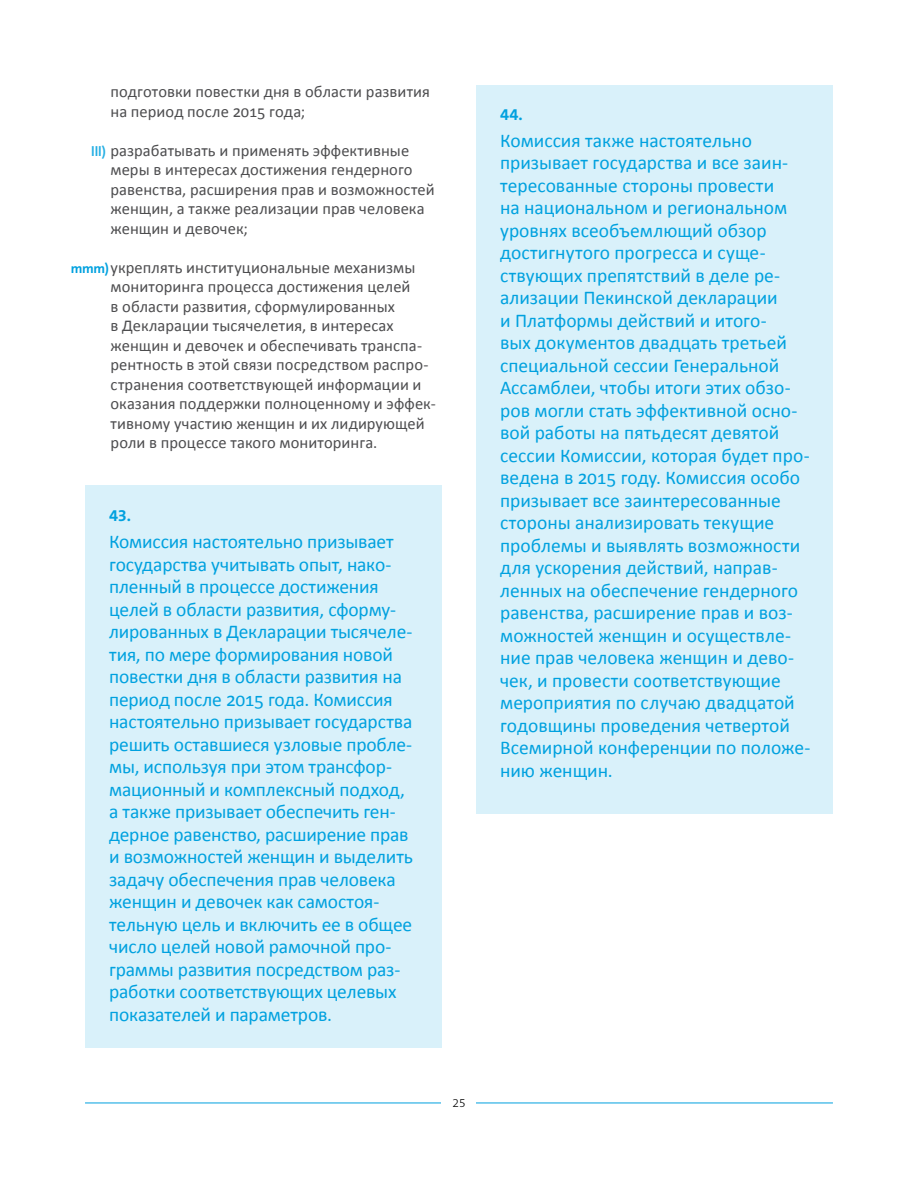
<style>
.page{position:relative;width:918px;height:1188px;background:#fff}
.page>*{position:absolute;margin:0;border:0;box-sizing:border-box;transform-origin:0 0}
.t1{font:19.5px/22.5px "Calibri";letter-spacing:-.005em;color:#00a1df}
.t2{font:16.5px/19.5px "Calibri";letter-spacing:.005em;color:#4d4d4f}
.t3{font:700 16.5px "The Sans B W7";color:#00a1df}
.t4{font:700 13.5px "The Sans B W7";color:#00a1df}
.t5{font:300 12px "The Sans B W3";color:#000}
.s1{font-family:"The Sans B W7";font-weight:700;font-size:13.5px;color:#26afe4}
</style>
<div class="page">
<hr style="left:85px;top:1103px;width:748px;height:1px;background:#00a1df">
<div style="left:442px;top:1098px;width:34px;height:23px;background:#fff"></div>
<div style="left:476px;top:85px;width:357px;height:729px;background:#d9f1fa"></div>
<div style="left:85px;top:486px;width:357px;height:562px;background:#d9f1fa"></div>
<p class="t2" style="left:111px;top:82px;width:321px">подготовки повестки дня в области развития на период после 2015 года;</p>
<p class="t2" style="left:111px;top:141px;width:326px;text-indent:-19px"><span class="s1">lll)</span> разрабатывать и применять эффективные меры в интересах достижения гендерного равенства, расширения прав и возможностей женщин, а также реализации прав человека женщин и девочек;</p>
<p class="t2" style="left:111px;top:258px;width:327px">укреплять институциональные механизмы мониторинга процесса достижения целей<br>в области развития, сформулированных<br>в Декларации тысячелетия, в интересах женщин и девочек и обеспечивать транспа&shy;рентность в этой связи посредством распро&shy;странения соответствующей информации и оказания поддержки полноценному и эффек&shy;тивному участию женщин и их лидирующей роли в процессе такого мониторинга.</p>
<p class="t4" style="left:71px;top:260px;width:39px">mmm)</p>
<p class="t3" style="left:109px;top:505px;width:23px">43.</p>
<p class="t1" style="left:109px;top:531px;width:305px">Комиссия настоятельно призывает государства учитывать опыт, нако&shy;пленный в процессе достижения целей в области развития, сформу&shy;лированных в Декларации тысячеле&shy;тия, по мере формирования новой повестки дня в области развития на период после 2015 года. Комиссия настоятельно призывает государства решить оставшиеся узловые пробле&shy;мы, используя при этом трансфор&shy;мационный и комплексный подход, а также призывает обеспечить ген&shy;дерное равенство, расширение прав и возможностей женщин и выделить задачу обеспечения прав человека женщин и девочек как самостоя&shy;тельную цель и включить ее в общее число целей новой рамочной про&shy;граммы развития посредством раз&shy;работки соответствующих целевых показателей и параметров.</p>
<p class="t5" style="left:452px;top:1095px;width:15px">25</p>
<p class="t3" style="left:500px;top:103px;width:24px">44.</p>
<p class="t1" style="left:500px;top:129px;width:312px">Комиссия также настоятельно призывает государства и все заин&shy;тересованные стороны провести<br>на национальном и региональном уровнях всеобъемлющий обзор достигнутого прогресса и суще&shy;ствующих препятствий в деле ре&shy;ализации Пекинской декларации<br>и Платформы действий и итого-<br>вых документов двадцать третьей специальной сессии Генеральной<br>Ассамблеи, чтобы итоги этих обзо&shy;ров могли стать эффективной осно&shy;вой работы на пятьдесят девятой сессии Комиссии, которая будет про&shy;ведена в 2015 году. Комиссия особо призывает все заинтересованные стороны анализировать текущие проблемы и выявлять возможности для ускорения действий, направ&shy;ленных на обеспечение гендерного равенства, расширение прав и воз&shy;можностей женщин и осуществле&shy;ние прав человека женщин и дево&shy;чек, и провести соответствующие мероприятия по случаю двадцатой годовщины проведения четвертой<br>Всемирной конференции по положе&shy;нию женщин.</p>
</div>
